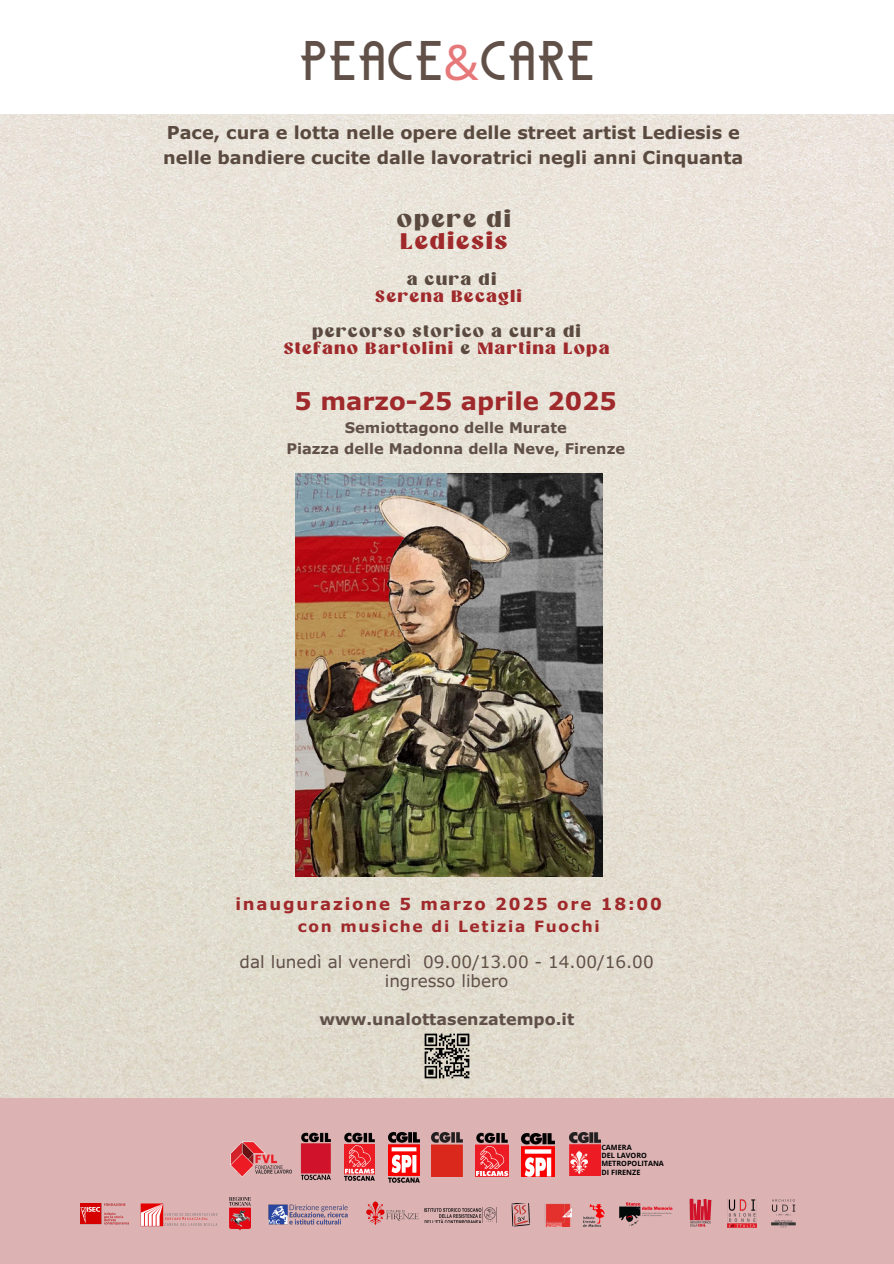
<style>
.page{position:relative;width:894px;height:1264px;background:#fff}
.page>*{position:absolute;margin:0;border:0;box-sizing:border-box;transform-origin:0 0}
.t1{font:48.75px "DK Carambola";color:#605048}
.t2{font:700 24.45px "Verdana Pro";color:#9f292b}
.t3{font:21.9px/22.5px "Camera Obscura DEMO";letter-spacing:.11em;color:#9f292b}
.t4{font:700 17.7px/24.8px "Verdana Pro";color:#5a493e}
.t5{font:16.8px/19.2px "Verdana Pro";color:#605048;text-align:center}
.t6{font:700 16.5px "Verdana Pro";letter-spacing:.11em;color:#9f292b}
.t7{font:15.9px "Camera Obscura DEMO";letter-spacing:.11em;color:#9f292b}
.t8{font:15.9px "Camera Obscura DEMO";letter-spacing:.11em;color:#5a493e}
.t9{font:700 15.9px "Verdana Pro";color:#605048}
.t10{font:700 15.45px "Verdana Pro";letter-spacing:.11em;color:#9f292b}
.t11{font:700 14.55px/20.4px "Verdana Pro";color:#605048;text-align:center}
.t12{font:700 7.2px/8.4px "Open Sans";color:#000}
.s1{font-family:"Noto Sans";color:#e6787a}
.s2{color:#5a493e}
</style>
<div class="page">
<img style="left:0;top:114px;width:893px;height:983px">
<div style="left:0;top:1097px;width:893px;height:166px;background:#dcb2b3"></div>
<img style="left:689px;top:1198px;width:23px;height:29px">
<img style="left:727px;top:1199px;width:29px;height:28px">
<img style="left:771px;top:1199px;width:25px;height:29px">
<img style="left:80px;top:1203px;width:49px;height:21px">
<img style="left:140px;top:1203px;width:78px;height:24px">
<img style="left:366px;top:1201px;width:53px;height:24px">
<img style="left:511px;top:1203px;width:19px;height:23px">
<img style="left:544px;top:1203px;width:27px;height:23px">
<img style="left:424px;top:1207px;width:72px;height:15px">
<img style="left:583px;top:1204px;width:22px;height:21px">
<img style="left:619px;top:1202px;width:54px;height:24px">
<img style="left:230px;top:1197px;width:20px;height:33px">
<img style="left:230px;top:1141px;width:62px;height:36px">
<img style="left:300px;top:1132px;width:31px;height:49px">
<img style="left:521px;top:1133px;width:33px;height:43px">
<img style="left:431px;top:1132px;width:31px;height:44px">
<img style="left:388px;top:1132px;width:31px;height:43px">
<img style="left:388px;top:1177px;width:31px;height:6px">
<img style="left:344px;top:1144px;width:30px;height:37px">
<img style="left:344px;top:1132px;width:31px;height:10px">
<img style="left:476px;top:1144px;width:32px;height:33px">
<img style="left:476px;top:1132px;width:32px;height:11px">
<img style="left:569px;top:1132px;width:31px;height:43px">
<img style="left:268px;top:1204px;width:80px;height:21px">
<img style="left:419px;top:1028px;width:55px;height:55px">
<img style="left:594px;top:473px;width:8px;height:403px">
<img style="left:291px;top:473px;width:303px;height:403px">
<p class="t1" style="left:298px;top:36px;width:298px">PEACE<span class="s1">&amp;</span>CARE</p>
<h2 class="t4" style="left:163px;top:120px;width:581px">Pace, cura e lotta nelle opere delle street artist Lediesis e nelle bandiere cucite dalle lavoratrici negli anni Cinquanta</h2>
<p class="t3" style="left:397px;top:209px;width:115px"><span class="s2">opere di<br></span>Lediesis</p>
<p class="t8" style="left:407px;top:272px;width:91px">a cura di</p>
<p class="t7" style="left:375px;top:289px;width:147px">Serena Becagli</p>
<p class="t8" style="left:312px;top:324px;width:269px">percorso storico a cura di</p>
<h5 class="t7" style="left:284px;top:341px;width:327px">Stefano Bartolini <span class="s2">e</span> Martina Lopa</h5>
<p class="t2" style="left:294px;top:385px;width:323px">5 marzo-25 aprile 2025</p>
<p class="t11" style="left:286px;top:417px;width:340px">Semiottagono delle Murate<br>Piazza delle Madonna della Neve, Firenze</p>
<h3 class="t6" style="left:235px;top:893px;width:428px">inaugurazione 5 marzo 2025 ore 18:00</h3>
<h3 class="t10" style="left:297px;top:916px;width:303px">con musiche di Letizia Fuochi</h3>
<h1 class="t5" style="left:239px;top:951px;width:415px">dal lunedì al venerdì 09.00/13.00 - 14.00/16.00 ingresso libero</h1>
<p class="t9" style="left:319px;top:1009px;width:256px">www.unalottasenzatempo.it</p>
<p class="t12" style="left:601px;top:1142px;width:64px">CAMERA<br>DEL LAVORO<br>METROPOLITANA<br>DI FIRENZE</p>
</div>
